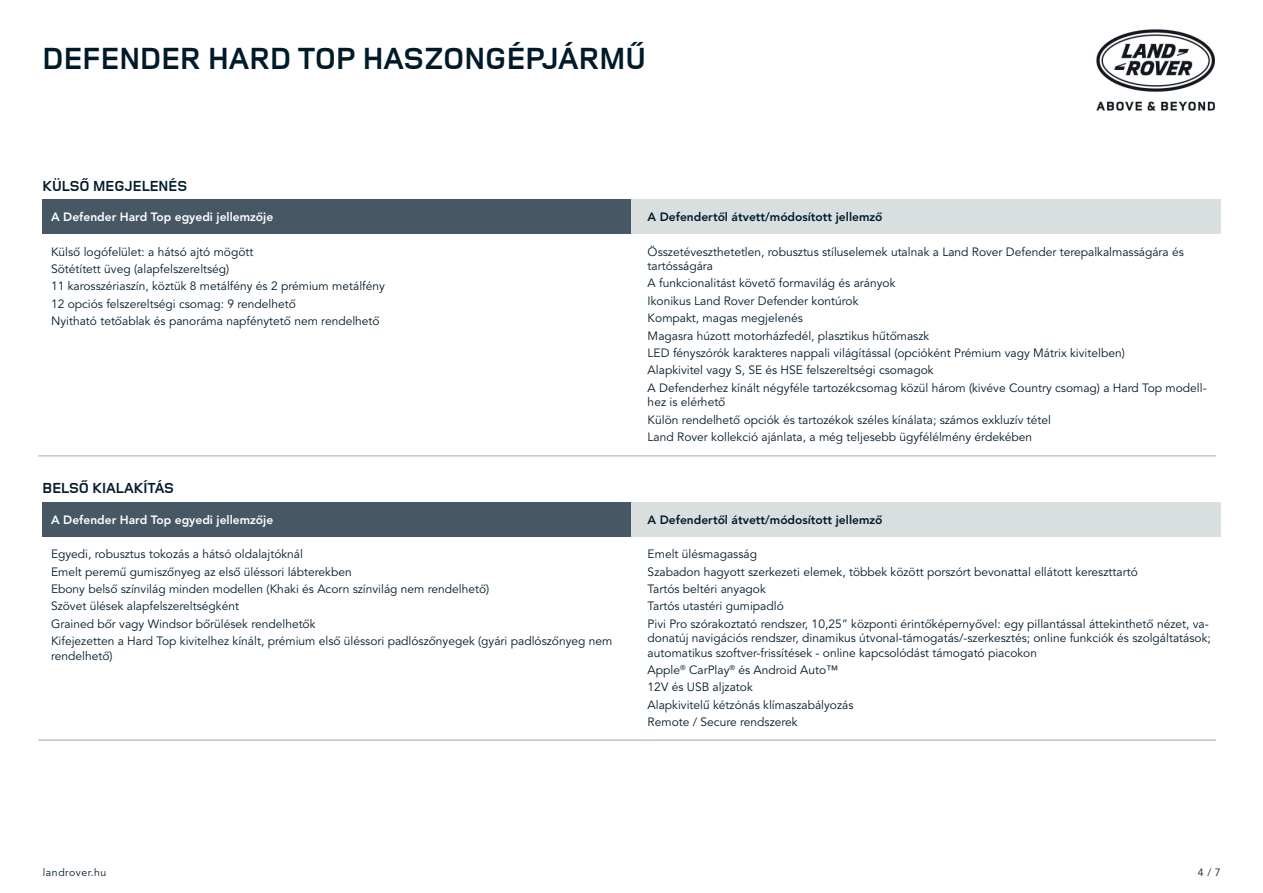
<style>
.page{position:relative;width:1263px;height:893px;background:#fff}
.page>*{position:absolute;margin:0;border:0;box-sizing:border-box;transform-origin:0 0}
.oldalcom{font:700 31.5px "Land Rover Web";color:#001a29}
.t1{font:700 15px "Land Rover Web";color:#001a29}
.Headline{font:12px/14.4px "Avenir LT Std";color:#001a29}
.Headline-2{font:800 12px "Avenir LT Std";color:#001a29}
.Headline-3{font:800 12px "Avenir LT Std";color:#fff}
.t2{font:10.5px "Avenir LT Std";letter-spacing:.05em;color:#001a29}
</style>
<div class="page">
<div style="left:43px;top:200px;width:588px;height:34px;background:#475865"></div>
<div style="left:631px;top:200px;width:589px;height:34px;background:#d9dfdf"></div>
<div style="left:43px;top:502px;width:588px;height:34px;background:#475865"></div>
<div style="left:631px;top:502px;width:589px;height:34px;background:#d9dfdf"></div>
<hr style="left:38px;top:740px;width:1178px;height:1px;background:#9faab2">
<hr style="left:38px;top:456px;width:1178px;height:1px;background:#9faab2">
<img style="left:1096px;top:29px;width:119px;height:82px">
<p class="oldalcom" style="left:43px;top:37px;width:605px">DEFENDER HARD TOP HASZONGÉPJÁRMŰ</p>
<p class="t1" style="left:43px;top:176px;width:146px">KÜLSŐ MEGJELENÉS</p>
<p class="Headline-3" style="left:51px;top:210px;width:224px">A Defender Hard Top egyedi jellemzôje</p>
<p class="Headline-2" style="left:648px;top:210px;width:236px">A Defendertôl átvett/módosított jellemzô</p>
<p class="Headline" style="left:51px;top:245px;width:204px">Külsô logófelület: a hátsó ajtó mögött</p>
<p class="Headline" style="left:51px;top:262px;width:180px">Sötétített üveg (alapfelszereltség)</p>
<p class="Headline" style="left:51px;top:279px;width:335px">11 karosszériaszín, köztük 8 metálfény és 2 prémium metálfény</p>
<p class="Headline" style="left:51px;top:297px;width:246px">12 opciós felszereltségi csomag: 9 rendelhetô</p>
<p class="Headline" style="left:51px;top:314px;width:330px">Nyitható tetôablak és panoráma napfénytetô nem rendelhetô</p>
<p class="Headline" style="left:648px;top:245px;width:538px">Összetéveszthetetlen, robusztus stíluselemek utalnak a Land Rover Defender terepalkalmasságára és tartósságára</p>
<p class="Headline" style="left:648px;top:276px;width:249px">A funkcionalitást követô formavilág és arányok</p>
<p class="Headline" style="left:648px;top:294px;width:212px">Ikonikus Land Rover Defender kontúrok</p>
<p class="Headline" style="left:648px;top:311px;width:157px">Kompakt, magas megjelenés</p>
<p class="Headline" style="left:648px;top:329px;width:283px">Magasra húzott motorházfedél, plasztikus hûtômaszk</p>
<p class="Headline" style="left:648px;top:346px;width:479px">LED fényszórók karakteres nappali világítással (opcióként Prémium vagy Mátrix kivitelben)</p>
<p class="Headline" style="left:648px;top:363px;width:288px">Alapkivitel vagy S, SE és HSE felszereltségi csomagok</p>
<p class="Headline" style="left:648px;top:381px;width:560px">A Defenderhez kínált négyféle tartozékcsomag közül három (kivéve Country csomag) a Hard Top modell&shy;hez is elérhetô</p>
<p class="Headline" style="left:648px;top:412px;width:405px">Külön rendelhetô opciók és tartozékok széles kínálata; számos exkluzív tétel</p>
<p class="Headline" style="left:648px;top:430px;width:386px">Land Rover kollekció ajánlata, a még teljesebb ügyfélélmény érdekében</p>
<p class="t1" style="left:43px;top:478px;width:133px">BELSŐ KIALAKÍTÁS</p>
<p class="Headline-3" style="left:51px;top:513px;width:224px">A Defender Hard Top egyedi jellemzôje</p>
<p class="Headline-2" style="left:648px;top:513px;width:236px">A Defendertôl átvett/módosított jellemzô</p>
<p class="Headline" style="left:51px;top:547px;width:254px">Egyedi, robusztus tokozás a hátsó oldalajtóknál</p>
<p class="Headline" style="left:51px;top:565px;width:302px">Emelt peremû gumiszônyeg az elsô üléssori lábterekben</p>
<p class="Headline" style="left:51px;top:582px;width:440px">Ebony belsô színvilág minden modellen (Khaki és Acorn színvilág nem rendelhetô)</p>
<p class="Headline" style="left:51px;top:599px;width:190px">Szövet ülések alapfelszereltségként</p>
<p class="Headline" style="left:51px;top:617px;width:266px">Grained bôr vagy Windsor bôrülések rendelhetôk</p>
<p class="Headline" style="left:51px;top:634px;width:563px">Kifejezetten a Hard Top kivitelhez kínált, prémium elsô üléssori padlószônyegek (gyári padlószônyeg nem rendelhetô)</p>
<p class="Headline" style="left:648px;top:547px;width:111px">Emelt ülésmagasság</p>
<p class="Headline" style="left:648px;top:565px;width:492px">Szabadon hagyott szerkezeti elemek, többek között porszórt bevonattal ellátott kereszttartó</p>
<p class="Headline" style="left:648px;top:582px;width:120px">Tartós beltéri anyagok</p>
<p class="Headline" style="left:648px;top:599px;width:138px">Tartós utastéri gumipadló</p>
<p class="Headline" style="left:648px;top:617px;width:565px">Pivi Pro szórakoztató rendszer, 10,25” központi érintôképernyôvel: egy pillantással áttekinthetô nézet, va&shy;donatúj navigációs rendszer, dinamikus útvonal-támogatás/-szerkesztés; online funkciók és szolgáltatások; automatikus szoftver-frissítések - online kapcsolódást támogató piacokon</p>
<p class="Headline" style="left:648px;top:663px;width:192px">Apple<sup>®</sup> CarPlay<sup>®</sup> és Android Auto™</p>
<p class="Headline" style="left:648px;top:680px;width:107px">12V és USB aljzatok</p>
<p class="Headline" style="left:648px;top:698px;width:207px">Alapkivitelû kétzónás klímaszabályozás</p>
<p class="Headline" style="left:648px;top:715px;width:152px">Remote / Secure rendszerek</p>
<p class="t2" style="left:43px;top:866px;width:65px">landrover.hu</p>
<p class="t2" style="left:1198px;top:866px;width:24px">4/7</p>
</div>
